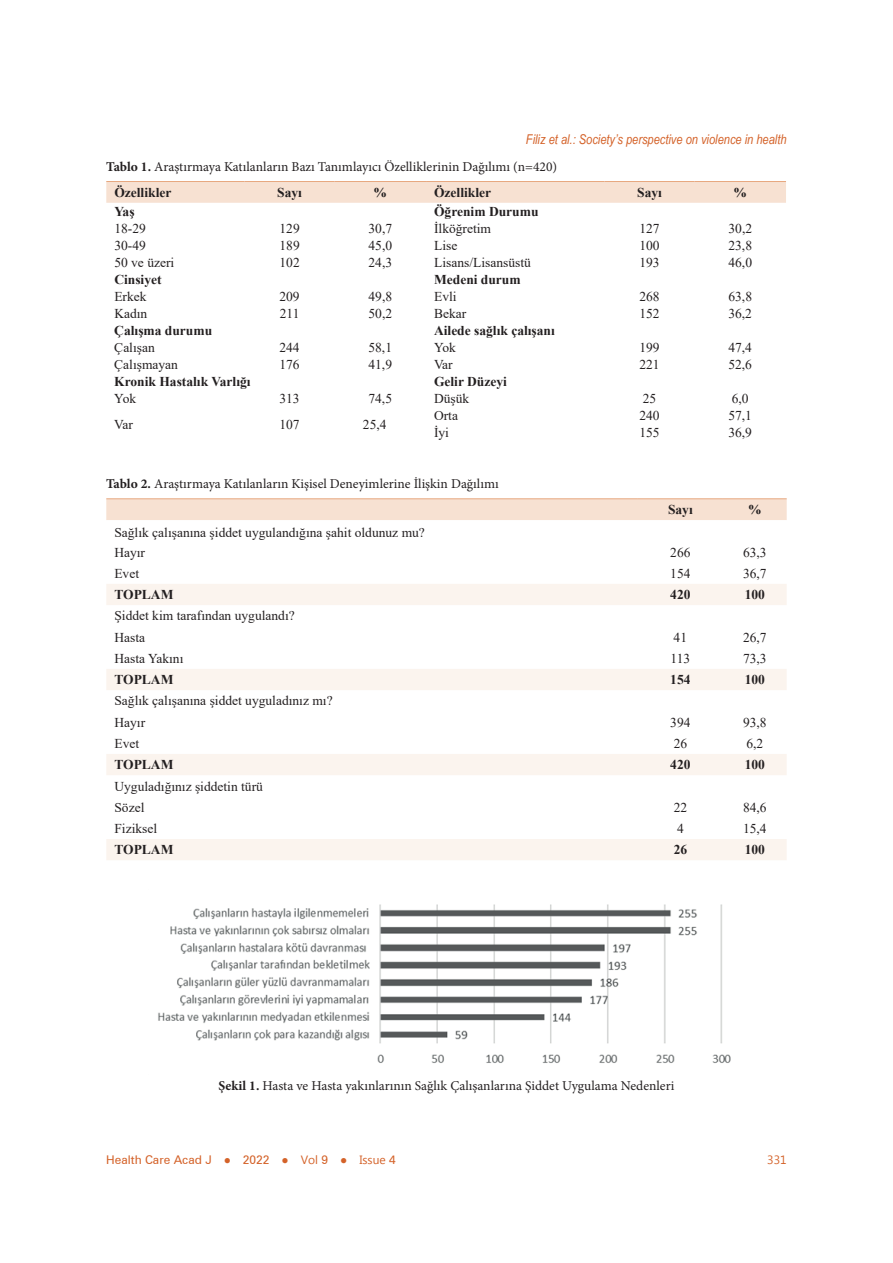
<style>
.page{position:relative;width:893px;height:1263px;background:#fff}
.page>*{position:absolute;margin:0;border:0;box-sizing:border-box;transform-origin:0 0}
.t1{font:13.5px/21.3px "Times New Roman";color:#231f20}
.t2{font:13.5px "Minion Pro";color:#231f20}
.t3{font:700 13.5px "Times New Roman";color:#231f20}
.t4{font:italic 13.5px "Arial Narrow";color:#d46229}
.t5{font:12px "Zurich BT";color:#d46229}
.t6{font:12px "Lao UI";color:#d46229}
.s1{font-weight:700}
.s2{font-family:"Sylfaen"}
.s3{font-family:"Lao UI"}
</style>
<div class="page">
<div style="left:106px;top:182px;width:680px;height:21px;background:#f7e1d2"></div>
<hr style="left:106px;top:181px;width:139px;height:1px;background:#e7a880">
<hr style="left:245px;top:181px;width:90px;height:1px;background:#e7a880">
<hr style="left:335px;top:181px;width:91px;height:1px;background:#e7a880">
<hr style="left:426px;top:181px;width:179px;height:1px;background:#e7a880">
<hr style="left:605px;top:181px;width:90px;height:1px;background:#e7a880">
<hr style="left:695px;top:181px;width:91px;height:1px;background:#e7a880">
<div style="left:106px;top:499px;width:681px;height:21px;background:#f7e1d2"></div>
<svg style="left:106px;top:584px;width:681px;height:276px"></svg>
<hr style="left:106px;top:498px;width:532px;height:1px;background:#e7a880">
<hr style="left:638px;top:498px;width:85px;height:1px;background:#e7a880">
<hr style="left:723px;top:498px;width:64px;height:1px;background:#e7a880">
<img style="left:158px;top:904px;width:573px;height:159px">
<p class="t4" style="left:526px;top:130px;width:262px">Filiz et al.: Society’s perspective on violence in health</p>
<p class="t2" style="left:106px;top:158px;width:452px"><span class="s1">Tablo 1.</span> Araştırmaya Katılanların Bazı Tanımlayıcı Özelliklerinin Dağılımı (n=420)</p>
<p class="t3" style="left:114px;top:183px;width:58px">Özellikler</p>
<p class="t3" style="left:277px;top:183px;width:26px">Sayı</p>
<p class="t3" style="left:374px;top:183px;width:15px">%</p>
<p class="t3" style="left:434px;top:183px;width:58px">Özellikler</p>
<p class="t3" style="left:637px;top:183px;width:26px">Sayı</p>
<p class="t3" style="left:734px;top:183px;width:15px">%</p>
<p class="t3" style="left:114px;top:202px;width:22px">Yaş</p>
<p class="t3" style="left:434px;top:202px;width:106px">Öğrenim Durumu</p>
<p class="t1" style="left:114px;top:217px;width:33px">18-29</p>
<p class="t1" style="left:280px;top:217px;width:22px">129</p>
<p class="t1" style="left:369px;top:217px;width:25px">30,7</p>
<p class="t1" style="left:434px;top:217px;width:58px">İlköğretim</p>
<p class="t1" style="left:639px;top:217px;width:22px">127</p>
<p class="t1" style="left:728px;top:217px;width:25px">30,2</p>
<p class="t1" style="left:114px;top:234px;width:33px">30-49</p>
<p class="t1" style="left:279px;top:234px;width:22px">189</p>
<p class="t1" style="left:369px;top:234px;width:25px">45,0</p>
<p class="t1" style="left:434px;top:234px;width:25px">Lise</p>
<p class="t1" style="left:639px;top:234px;width:22px">100</p>
<p class="t1" style="left:728px;top:234px;width:25px">23,8</p>
<p class="t1" style="left:114px;top:251px;width:61px">50 ve üzeri</p>
<p class="t1" style="left:279px;top:251px;width:22px">102</p>
<p class="t1" style="left:368px;top:251px;width:25px">24,3</p>
<p class="t1" style="left:434px;top:251px;width:98px">Lisans/Lisansüstü</p>
<p class="t1" style="left:639px;top:251px;width:22px">193</p>
<p class="t1" style="left:728px;top:251px;width:25px">46,0</p>
<p class="t3" style="left:114px;top:270px;width:49px">Cinsiyet</p>
<p class="t3" style="left:434px;top:270px;width:88px">Medeni durum</p>
<p class="t1" style="left:114px;top:285px;width:34px">Erkek</p>
<p class="t1" style="left:279px;top:285px;width:22px">209</p>
<p class="t1" style="left:368px;top:285px;width:25px">49,8</p>
<p class="t1" style="left:434px;top:285px;width:24px">Evli</p>
<p class="t1" style="left:639px;top:285px;width:22px">268</p>
<p class="t1" style="left:728px;top:285px;width:25px">63,8</p>
<p class="t1" style="left:114px;top:302px;width:34px">Kadın</p>
<p class="t1" style="left:280px;top:302px;width:21px">211</p>
<p class="t1" style="left:368px;top:302px;width:25px">50,2</p>
<p class="t1" style="left:434px;top:302px;width:34px">Bekar</p>
<p class="t1" style="left:639px;top:302px;width:22px">152</p>
<p class="t1" style="left:728px;top:302px;width:25px">36,2</p>
<p class="t3" style="left:114px;top:321px;width:99px">Çalışma durumu</p>
<p class="t3" style="left:434px;top:321px;width:122px">Ailede sağlık çalışanı</p>
<p class="t1" style="left:114px;top:336px;width:42px">Çalışan</p>
<p class="t1" style="left:279px;top:336px;width:22px">244</p>
<p class="t1" style="left:368px;top:336px;width:25px">58,1</p>
<p class="t1" style="left:434px;top:336px;width:23px">Yok</p>
<p class="t1" style="left:639px;top:336px;width:22px">199</p>
<p class="t1" style="left:728px;top:336px;width:25px">47,4</p>
<p class="t1" style="left:114px;top:353px;width:65px">Çalışmayan</p>
<p class="t1" style="left:279px;top:353px;width:22px">176</p>
<p class="t1" style="left:368px;top:353px;width:25px">41,9</p>
<p class="t1" style="left:434px;top:353px;width:20px">Var</p>
<p class="t1" style="left:639px;top:353px;width:22px">221</p>
<p class="t1" style="left:728px;top:353px;width:25px">52,6</p>
<p class="t3" style="left:114px;top:372px;width:138px">Kronik Hastalık Varlığı</p>
<p class="t3" style="left:434px;top:372px;width:74px">Gelir Düzeyi</p>
<p class="t1" style="left:114px;top:387px;width:23px">Yok</p>
<p class="t1" style="left:279px;top:387px;width:22px">313</p>
<p class="t1" style="left:368px;top:387px;width:25px">74,5</p>
<p class="t1" style="left:434px;top:387px;width:37px">Düşük</p>
<p class="t1" style="left:643px;top:387px;width:15px">25</p>
<p class="t1" style="left:732px;top:387px;width:18px">6,0</p>
<p class="t1" style="left:114px;top:413px;width:20px">Var</p>
<p class="t1" style="left:279px;top:413px;width:22px">107</p>
<p class="t1" style="left:363px;top:413px;width:25px">25,4</p>
<p class="t1" style="left:434px;top:404px;width:25px">Orta</p>
<p class="t1" style="left:639px;top:404px;width:22px">240</p>
<p class="t1" style="left:728px;top:404px;width:25px">57,1</p>
<p class="t1" style="left:434px;top:421px;width:16px">İyi</p>
<p class="t1" style="left:639px;top:421px;width:22px">155</p>
<p class="t1" style="left:728px;top:421px;width:25px">36,9</p>
<p class="t2" style="left:106px;top:475px;width:394px"><span class="s1">Tablo 2.</span> Araştırmaya Katılanların Kişisel Deneyimlerine İlişkin Dağılımı</p>
<p class="t3" style="left:668px;top:500px;width:26px">Sayı</p>
<p class="t3" style="left:748px;top:500px;width:15px">%</p>
<p class="t1" style="left:114px;top:522px;width:312px;line-height:19.8px">Sağlık çalışanına şiddet uygulandığına şahit oldunuz mu?<br>Hayır</p>
<p class="t1" style="left:670px;top:541px;width:22px">266</p>
<p class="t1" style="left:743px;top:541px;width:25px">63,3</p>
<p class="t1" style="left:114px;top:562px;width:26px">Evet</p>
<p class="t1" style="left:670px;top:562px;width:22px">154</p>
<p class="t1" style="left:743px;top:562px;width:25px">36,7</p>
<p class="t3" style="left:114px;top:585px;width:61px">TOPLAM</p>
<p class="t3" style="left:670px;top:585px;width:22px">420</p>
<p class="t3" style="left:745px;top:585px;width:22px">100</p>
<p class="t1" style="left:114px;top:605px;width:182px">Şiddet kim tarafından uygulandı?<br>Hasta</p>
<p class="t1" style="left:674px;top:626px;width:15px">41</p>
<p class="t1" style="left:743px;top:626px;width:25px">26,7</p>
<p class="t1" style="left:114px;top:647px;width:71px">Hasta Yakını</p>
<p class="t1" style="left:670px;top:647px;width:21px">113</p>
<p class="t1" style="left:743px;top:647px;width:25px">73,3</p>
<p class="t3" style="left:114px;top:670px;width:61px">TOPLAM</p>
<p class="t3" style="left:670px;top:670px;width:22px">154</p>
<p class="t3" style="left:745px;top:670px;width:22px">100</p>
<p class="t1" style="left:114px;top:690px;width:220px">Sağlık çalışanına şiddet uyguladınız mı?<br>Hayır</p>
<p class="t1" style="left:670px;top:711px;width:22px">394</p>
<p class="t1" style="left:743px;top:711px;width:25px">93,8</p>
<p class="t1" style="left:114px;top:732px;width:26px">Evet</p>
<p class="t1" style="left:674px;top:732px;width:15px">26</p>
<p class="t1" style="left:746px;top:732px;width:18px">6,2</p>
<p class="t3" style="left:114px;top:755px;width:61px">TOPLAM</p>
<p class="t3" style="left:670px;top:755px;width:22px">420</p>
<p class="t3" style="left:745px;top:755px;width:22px">100</p>
<p class="t1" style="left:114px;top:775px;width:150px">Uyguladığınız şiddetin türü<br>Sözel</p>
<p class="t1" style="left:674px;top:796px;width:15px">22</p>
<p class="t1" style="left:743px;top:796px;width:25px">84,6</p>
<p class="t1" style="left:114px;top:817px;width:44px">Fiziksel</p>
<p class="t1" style="left:677px;top:817px;width:8px">4</p>
<p class="t1" style="left:743px;top:817px;width:25px">15,4</p>
<p class="t3" style="left:114px;top:840px;width:61px">TOPLAM</p>
<p class="t3" style="left:674px;top:840px;width:15px">26</p>
<p class="t3" style="left:745px;top:840px;width:22px">100</p>
<p class="t2" style="left:219px;top:1076px;width:457px"><span class="s1">Şekil 1.</span> Hasta ve Hasta yakınlarının Sağlık Çalışanlarına Şiddet Uygulama Nedenleri</p>
<p class="t5" style="left:106px;top:1153px;width:291px">Health Care Acad J <span class="s2">●</span> 2022 <span class="s2">●</span> <span class="s3">Vol</span> 9 <span class="s2">●</span> <span class="s3">Issue</span> 4</p>
<p class="t6" style="left:767px;top:1152px;width:21px">331</p>
</div>
